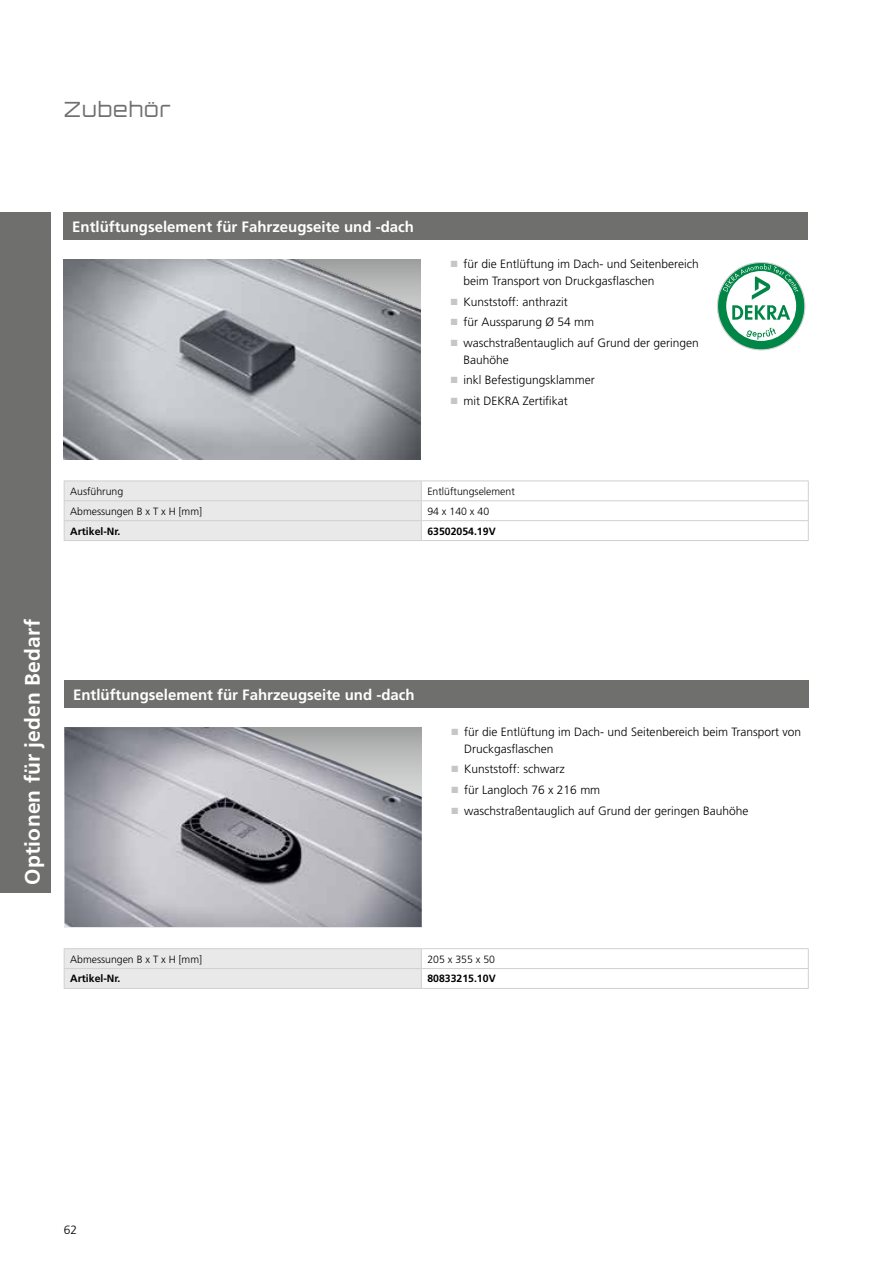
<style>
.page{position:relative;width:893px;height:1263px;background:#fff}
.page>*{position:absolute;margin:0;border:0;box-sizing:border-box;transform-origin:0 0}
.t1{font:700 21px "Frutiger LT Pro";letter-spacing:.01em;color:#fff}
.t2{font:300 21px "Orbitron CE";letter-spacing:.06em;color:#6f6f6e}
.t3{font:700 15px "Frutiger LT Pro";color:#fff}
.t4{font:300 12px/16.5px "Frutiger LT Pro";color:#000}
.t5{font:300 10.5px "Frutiger LT Pro";color:#000}
.t6{font:700 10.5px "Frutiger LT Pro";color:#000}
.s1{color:#c5c6c6}
</style>
<div class="page">
<img style="left:64px;top:259px;width:357px;height:200px">
<svg style="left:717px;top:262px;width:88px;height:88px"></svg>
<div style="left:726px;top:271px;width:70px;height:70px;background:#fff;border-radius:50%"></div>
<svg style="left:723px;top:264px;width:75px;height:56px"></svg>
<svg style="left:746px;top:328px;width:30px;height:11px"></svg>
<img style="left:65px;top:727px;width:357px;height:200px">
<div style="left:0;top:213px;width:51px;height:680px;background:#6f6f6e"></div>
<div style="left:64px;top:213px;width:744px;height:27px;background:#6f6f6e"></div>
<hr style="left:64px;top:480px;width:357px;height:1px;background:#cfd0d0">
<hr style="left:421px;top:480px;width:388px;height:1px;background:#cfd0d0">
<hr style="left:421px;top:500px;width:388px;height:1px;background:#cfd0d0">
<hr style="left:64px;top:540px;width:357px;height:1px;background:#cfd0d0">
<hr style="left:421px;top:520px;width:388px;height:1px;background:#cfd0d0">
<div style="left:64px;top:481px;width:358px;height:59px;background:#e9e9e9"></div>
<svg style="left:808px;top:481px;width:1px;height:59px"></svg>
<hr style="left:421px;top:540px;width:388px;height:1px;background:#cfd0d0">
<div style="left:65px;top:680px;width:744px;height:28px;background:#6f6f6e"></div>
<hr style="left:64px;top:948px;width:357px;height:1px;background:#cfd0d0">
<hr style="left:421px;top:948px;width:388px;height:1px;background:#cfd0d0">
<hr style="left:64px;top:988px;width:357px;height:1px;background:#cfd0d0">
<hr style="left:421px;top:968px;width:388px;height:1px;background:#cfd0d0">
<div style="left:64px;top:949px;width:358px;height:39px;background:#e9e9e9"></div>
<svg style="left:808px;top:949px;width:1px;height:39px"></svg>
<hr style="left:421px;top:988px;width:388px;height:1px;background:#cfd0d0">
<h1 class="t2" style="left:64px;top:97px;width:108px">Zubehör</h1>
<p class="t3" style="left:72px;top:218px;width:343px">Entlüftungselement für Fahrzeugseite und -dach</p>
<p class="t4" style="left:463px;top:256px;width:237px;text-indent:-13px"><span class="s1">■</span> für die Entlüftung im Dach- und Seitenbereich beim Transport von Druckgasflaschen</p>
<p class="t4" style="left:451px;top:293px;width:119px"><span class="s1">■</span> Kunststoff: anthrazit</p>
<p class="t4" style="left:451px;top:314px;width:145px"><span class="s1">■</span> für Aussparung Ø 54 mm</p>
<p class="t4" style="left:463px;top:335px;width:237px;text-indent:-13px"><span class="s1">■</span> waschstraßentauglich auf Grund der geringen<br>Bauhöhe</p>
<p class="t4" style="left:451px;top:372px;width:146px"><span class="s1">■</span> inkl Befestigungsklammer</p>
<p class="t4" style="left:451px;top:393px;width:119px"><span class="s1">■</span> mit DEKRA Zertifikat</p>
<p class="t5" style="left:70px;top:485px;width:55px">Ausführung</p>
<p class="t5" style="left:427px;top:485px;width:89px">Entlüftungselement</p>
<p class="t5" style="left:70px;top:505px;width:133px">Abmessungen B x T x H [mm]</p>
<p class="t5" style="left:427px;top:505px;width:63px">94 x 140 x 40</p>
<p class="t6" style="left:70px;top:525px;width:52px">Artikel-Nr.</p>
<p class="t6" style="left:427px;top:525px;width:70px">63502054.19V</p>
<h1 class="t1" style="left:20px;top:884px;width:267px;rotate:-90deg">Optionen für jeden Bedarf</h1>
<p class="t3" style="left:73px;top:686px;width:343px">Entlüftungselement für Fahrzeugseite und -dach</p>
<p class="t4" style="left:464px;top:724px;width:338px;text-indent:-13px"><span class="s1">■</span> für die Entlüftung im Dach- und Seitenbereich beim Transport von<br>Druckgasflaschen</p>
<p class="t4" style="left:451px;top:761px;width:115px"><span class="s1">■</span> Kunststoff: schwarz</p>
<p class="t4" style="left:451px;top:782px;width:150px"><span class="s1">■</span> für Langloch 76 x 216 mm</p>
<p class="t4" style="left:451px;top:803px;width:298px"><span class="s1">■</span> waschstraßentauglich auf Grund der geringen Bauhöhe</p>
<p class="t5" style="left:70px;top:953px;width:133px">Abmessungen B x T x H [mm]</p>
<p class="t5" style="left:427px;top:953px;width:69px">205 x 355 x 50</p>
<p class="t6" style="left:70px;top:972px;width:52px">Artikel-Nr.</p>
<p class="t6" style="left:427px;top:972px;width:70px">80833215.10V</p>
<p class="t4" style="left:64px;top:1221px;width:15px">62</p>
</div>
